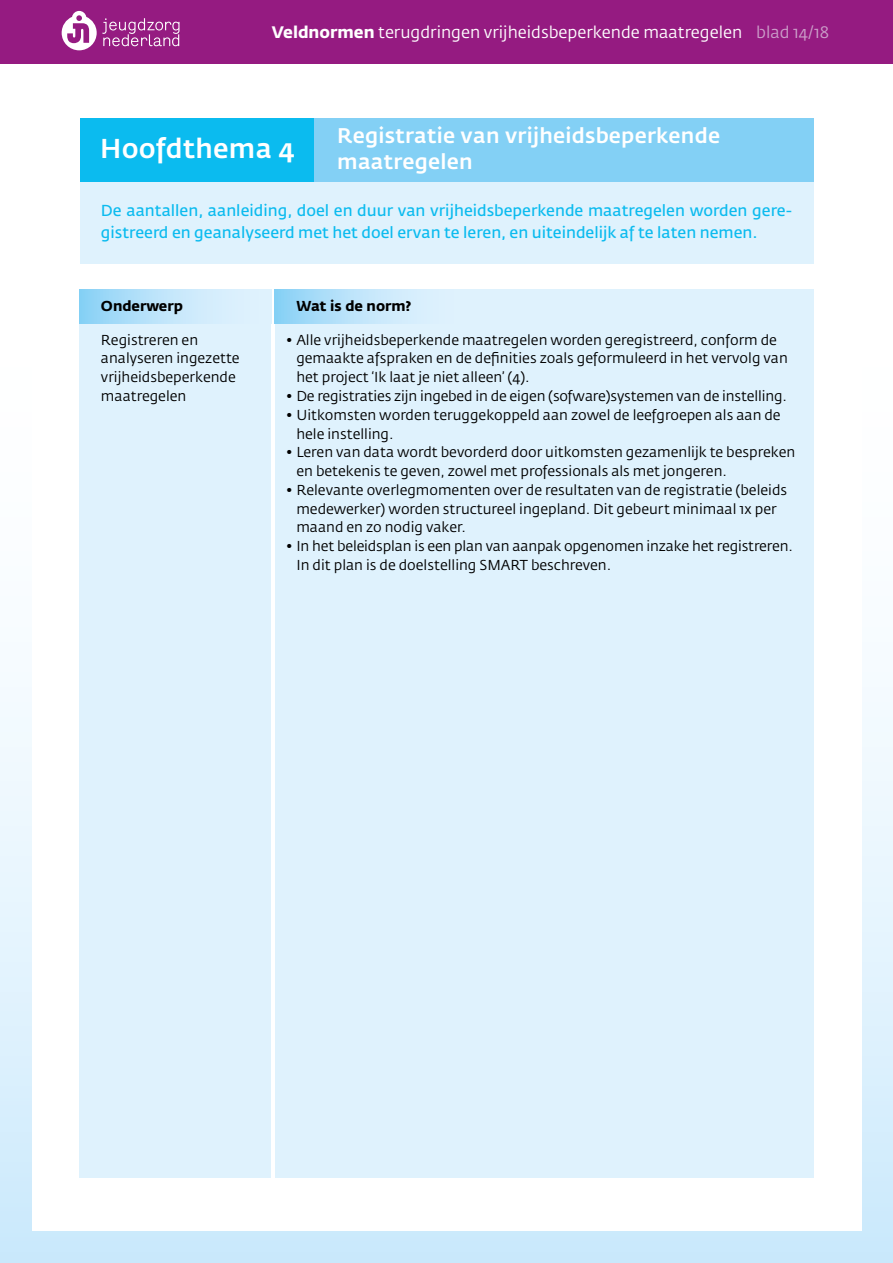
<style>
.page{position:relative;width:893px;height:1263px;background:#fff}
.page>*{position:absolute;margin:0;border:0;box-sizing:border-box;transform-origin:0 0}
.t1{font:500 27px "Fedra Sans Std";letter-spacing:.01em;color:#fff}
.t2{font:500 21px/25.5px "Fedra Sans Std";letter-spacing:.01em;color:#fff}
.t3{font:16.5px "Fedra Sans Std";color:#fff}
.t4{font:15.75px/22.5px "Fedra Sans Std";color:#0bbbef}
.t5{font:14.25px/18.8px "Fedra Sans Std";color:#000}
.t6{font:700 14.25px "Fedra Sans Std";color:#000}
.s1{font-weight:700}
.s2{color:#cb9ec9}
</style>
<div class="page">
<div style="left:0;top:302px;width:893px;height:961px;background:linear-gradient(to bottom,#fff,#d0ebfc)"></div>
<div style="left:32px;top:70px;width:829px;height:1161px;background:#fff"></div>
<div style="left:0;top:0;width:893px;height:64px;background:#951b81"></div>
<svg style="left:62px;top:11px;width:118px;height:39px"></svg>
<div style="left:275px;top:289px;width:538px;height:889px;background:#dff2fd"></div>
<div style="left:80px;top:118px;width:733px;height:146px;background:#dff2fd"></div>
<div style="left:80px;top:289px;width:191px;height:889px;background:#dff2fd"></div>
<div style="left:80px;top:118px;width:733px;height:64px;background:#0bbbef"></div>
<div style="left:314px;top:118px;width:499px;height:64px;background:#83d0f5"></div>
<div style="left:80px;top:289px;width:191px;height:34px;background:linear-gradient(to right,#93d4f7,#edf7ff)"></div>
<div style="left:275px;top:289px;width:191px;height:34px;background:linear-gradient(to right,#92d4f7,#edf7ff)"></div>
<p class="t3" style="left:272px;top:22px;width:559px"><span class="s1">Veldnormen</span> terugdringen vrijheidsbeperkende maatregelen <span class="s2">blad 14/18</span></p>
<h1 class="t1" style="left:100px;top:132px;width:196px">Hoofdthema 4</h1>
<h2 class="t2" style="left:337px;top:123px;width:385px">Registratie van vrijheidsbeperkende maatregelen</h2>
<p class="t4" style="left:101px;top:199px;width:692px">De aantallen, aanleiding, doel en duur van vrijheidsbeperkende maatregelen worden gere&shy;gistreerd en geanalyseerd met het doel ervan te leren, en uiteindelijk af te laten nemen.</p>
<p class="t6" style="left:101px;top:297px;width:83px">Onderwerp</p>
<p class="t6" style="left:296px;top:297px;width:117px">Wat is de norm?</p>
<p class="t5" style="left:101px;top:330px;width:140px">Registreren en analyseren ingezette vrijheidsbeperkende maatregelen</p>
<p class="t5" style="left:296px;top:330px;width:493px;text-indent:-11px">• Alle vrijheidsbeperkende maatregelen worden geregistreerd, conform de gemaakte afspraken en de definities zoals geformuleerd in het vervolg van het project ‘Ik laat je niet alleen’ (4).</p>
<p class="t5" style="left:286px;top:387px;width:503px">• De registraties zijn ingebed in de eigen (sofware)systemen van de instelling.</p>
<p class="t5" style="left:296px;top:405px;width:486px;text-indent:-11px">• Uitkomsten worden teruggekoppeld aan zowel de leefgroepen als aan de hele instelling.</p>
<p class="t5" style="left:296px;top:443px;width:500px;text-indent:-11px">• Leren van data wordt bevorderd door uitkomsten gezamenlijk te bespreken en betekenis te geven, zowel met professionals als met jongeren.</p>
<p class="t5" style="left:296px;top:480px;width:492px;text-indent:-11px">• Relevante overlegmomenten over de resultaten van de registratie (beleids medewerker) worden structureel ingepland. Dit gebeurt minimaal 1x per maand en zo nodig vaker.</p>
<p class="t5" style="left:296px;top:537px;width:498px;text-indent:-11px">• In het beleidsplan is een plan van aanpak opgenomen inzake het registreren.<br>In dit plan is de doelstelling SMART beschreven.</p>
</div>
